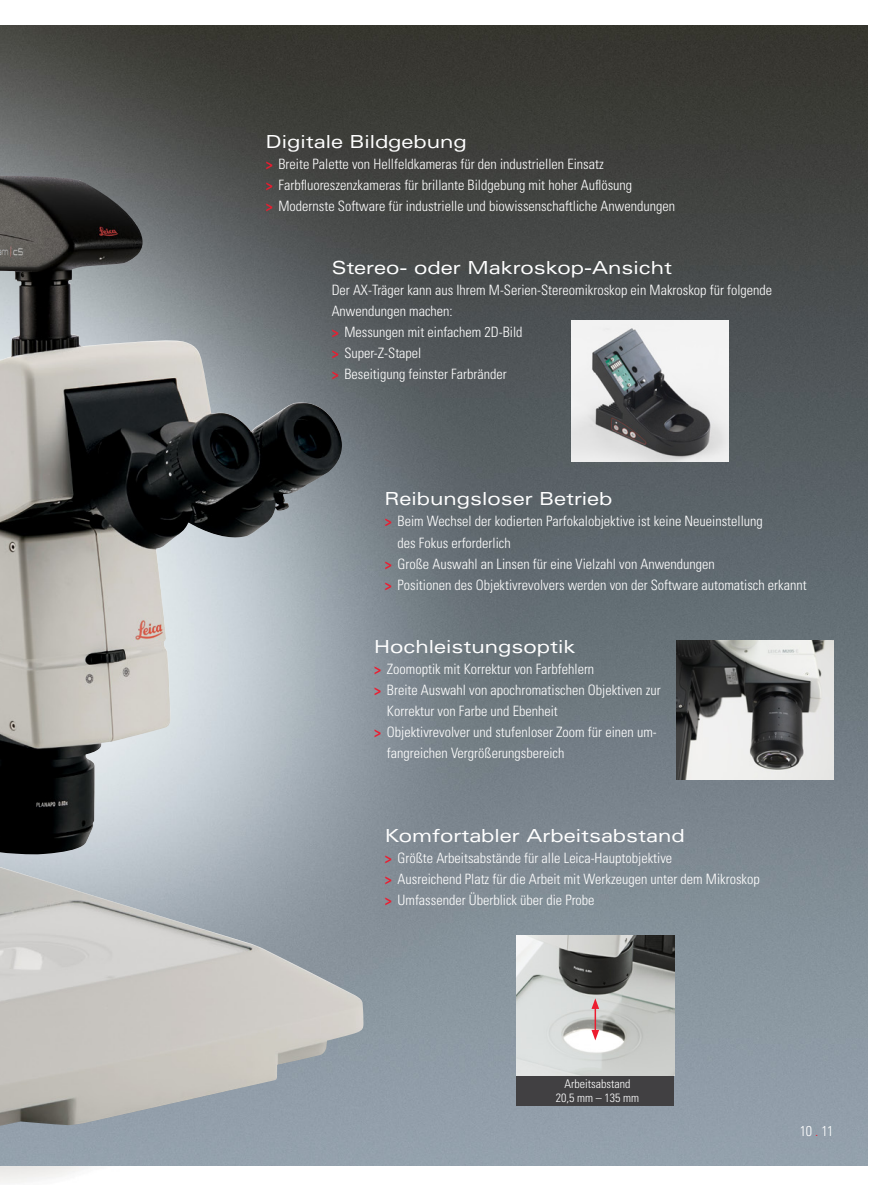
<style>
.page{position:relative;width:893px;height:1191px;background:#fff}
.page>*{position:absolute;margin:0;border:0;box-sizing:border-box;transform-origin:0 0}
.t1{font:expanded 18px "Univers LT Std";color:#fff}
.t2{font:300 condensed 14.25px/21px "Univers LT Std";color:#fff}
.t3{font:300 condensed 12px/14.4px "Univers LT Std";color:#fff;text-align:center}
.s1{font-weight:700;color:#ed1c2f}
.s2{color:#ed1c2f}
</style>
<div class="page">
<img style="left:0;top:26px;width:867px;height:1139px">
<img style="left:571px;top:321px;width:158px;height:140px">
<img style="left:676px;top:640px;width:157px;height:139px">
<img style="left:0;top:176px;width:350px;height:949px">
<img style="left:517px;top:935px;width:157px;height:140px">
<svg style="left:591px;top:998px;width:8px;height:42px"></svg>
<div style="left:517px;top:1075px;width:157px;height:30px;background:#414042"></div>
<p class="t1" style="left:266px;top:131px;width:203px">Digitale Bildgebung</p>
<p class="t2" style="left:266px;top:154px;width:411px"><span class="s1">&gt;</span> Breite Palette von Hellfeldkameras für den industriellen Einsatz<br><span class="s1">&gt;</span> Farbfluoreszenzkameras für brillante Bildgebung mit hoher Auflösung<br><span class="s1">&gt;</span> Modernste Software für industrielle und biowissenschaftliche Anwendungen</p>
<p class="t1" style="left:332px;top:257px;width:342px">Stereo- oder Makroskop-Ansicht</p>
<p class="t2" style="left:332px;top:280px;width:442px">Der AX-Träger kann aus Ihrem M-Serien-Stereomikroskop ein Makroskop für folgende Anwendungen machen:<br><span class="s1">&gt;</span> Messungen mit einfachem 2D-Bild<br><span class="s1">&gt;</span> Super-Z-Stapel<br><span class="s1">&gt;</span> Beseitigung feinster Farbränder</p>
<p class="t1" style="left:385px;top:488px;width:229px">Reibungsloser Betrieb</p>
<p class="t2" style="left:385px;top:511px;width:380px"><span class="s1">&gt;</span> Beim Wechsel der kodierten Parfokalobjektive ist keine Neueinstellung</p>
<p class="t2" style="left:398px;top:532px;width:115px">des Fokus erforderlich</p>
<p class="t2" style="left:385px;top:553px;width:332px"><span class="s1">&gt;</span> Große Auswahl an Linsen für eine Vielzahl von Anwendungen</p>
<p class="t2" style="left:385px;top:574px;width:423px"><span class="s1">&gt;</span> Positionen des Objektivrevolvers werden von der Software automatisch erkannt</p>
<p class="t1" style="left:374px;top:635px;width:203px">Hochleistungsoptik</p>
<p class="t2" style="left:374px;top:658px;width:222px"><span class="s1">&gt;</span> Zoomoptik mit Korrektur von Farbfehlern</p>
<p class="t2" style="left:374px;top:679px;width:288px"><span class="s1">&gt;</span> Breite Auswahl von apochromatischen Objektiven zur</p>
<p class="t2" style="left:387px;top:700px;width:172px">Korrektur von Farbe und Ebenheit</p>
<p class="t2" style="left:374px;top:721px;width:284px"><span class="s1">&gt;</span> Objektivrevolver und stufenloser Zoom für einen um-</p>
<p class="t2" style="left:387px;top:742px;width:179px">fangreichen Vergrößerungsbereich</p>
<p class="t1" style="left:385px;top:824px;width:301px">Komfortabler Arbeitsabstand</p>
<p class="t2" style="left:385px;top:847px;width:376px"><span class="s1">&gt;</span> Größte Arbeitsabstände für alle Leica-Hauptobjektive<br><span class="s1">&gt;</span> Ausreichend Platz für die Arbeit mit Werkzeugen unter dem Mikroskop <span class="s1">&gt;</span> Umfassender Überblick über die Probe</p>
<p class="t3" style="left:556px;top:1076px;width:85px">Arbeitsabstand<br>20,5 mm – 135 mm</p>
<p class="t2" style="left:800px;top:1120px;width:35px">10 <span class="s2">.</span> 11</p>
</div>
